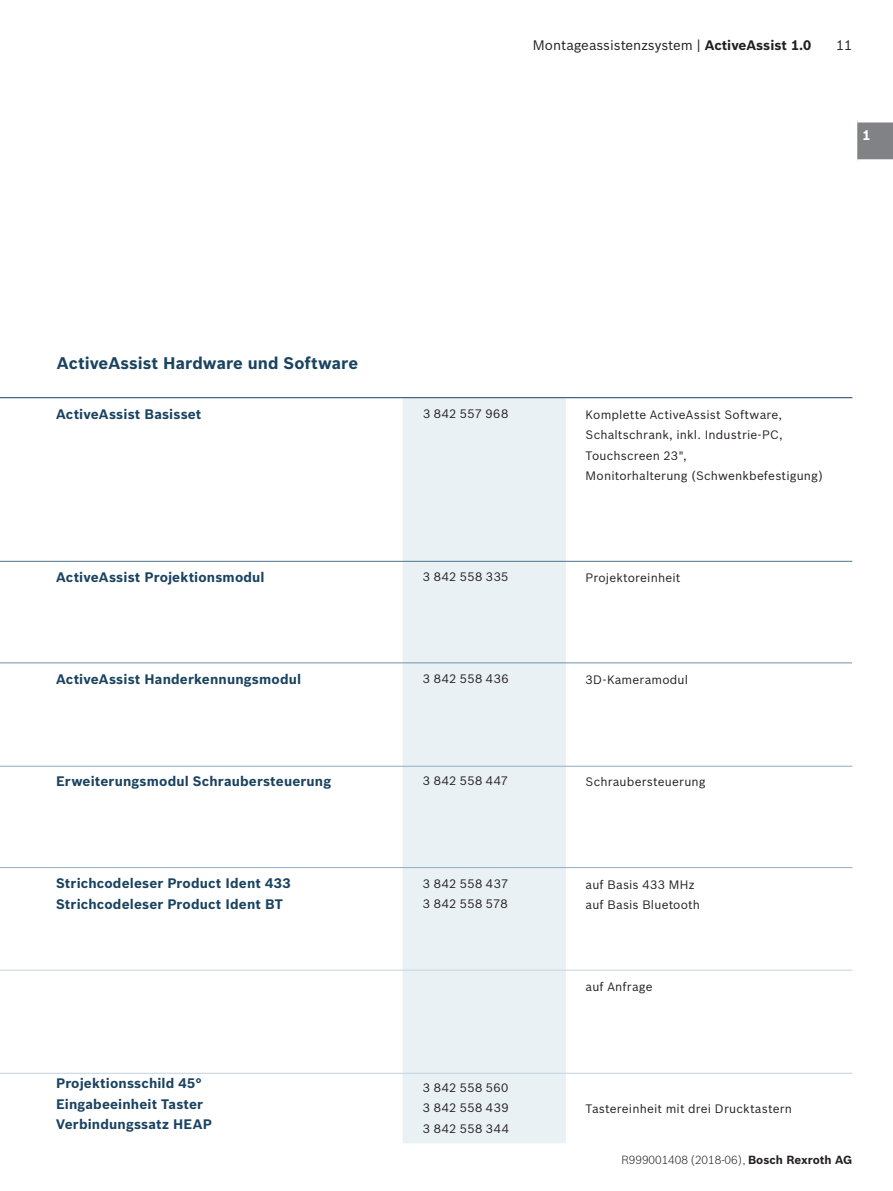
<style>
.page{position:relative;width:893px;height:1191px;background:#fff}
.page>*{position:absolute;margin:0;border:0;box-sizing:border-box;transform-origin:0 0}
.t1{font:700 16.5px "Bosch Sans";letter-spacing:.005em;color:#1a4360}
.t2{font:700 13.5px/20.4px "Bosch Sans";letter-spacing:.01em;color:#1a4360}
.t3{font:13.5px "Bosch Sans";color:#231f20}
.t4{font:700 13.5px "Bosch Sans";color:#fff}
.t5{font:12px/20.4px "Bosch Sans";letter-spacing:.015em;color:#231f20}
.t6{font:12px "Bosch Sans";letter-spacing:.035em;color:#231f20}
.t7{font:12px "Bosch Sans";letter-spacing:.04em;color:#231f20}
.t8{font:300 11.55px "Bosch Sans";color:#231f20}
.s1{font-weight:700}
</style>
<div class="page">
<svg style="left:857px;top:122px;width:36px;height:37px"></svg>
<div style="left:403px;top:398px;width:163px;height:745px;background:#eaf1f5"></div>
<hr style="left:0;top:1073px;width:852px;height:1px;background:#c1d3e2">
<hr style="left:0;top:867px;width:852px;height:1px;background:#92aec2">
<hr style="left:0;top:969px;width:852px;height:1px;background:#c1d3e2">
<hr style="left:0;top:397px;width:852px;height:1px;background:#1a4360">
<hr style="left:0;top:561px;width:852px;height:1px;background:#4a738c">
<hr style="left:0;top:662px;width:852px;height:1px;background:#7093ab">
<hr style="left:0;top:766px;width:852px;height:1px;background:#92aec2">
<p class="t3" style="left:533px;top:36px;width:280px">Montageassistenzsystem | <span class="s1">ActiveAssist 1.0</span></p>
<p class="t3" style="left:836px;top:36px;width:18px">11</p>
<p class="t4" style="left:862px;top:125px;width:10px">1</p>
<h1 class="t1" style="left:57px;top:351px;width:303px">ActiveAssist Hardware und Software</h1>
<p class="t2" style="left:56px;top:402px;width:147px">ActiveAssist Basisset</p>
<p class="t6" style="left:423px;top:405px;width:87px">3 842 557 968</p>
<p class="t5" style="left:586px;top:403px;width:239px">Komplette ActiveAssist Software, Schaltschrank, inkl. Industrie-PC, Touchscreen 23",<br>Monitorhalterung (Schwenkbefestigung)</p>
<p class="t2" style="left:56px;top:566px;width:210px">ActiveAssist Projektionsmodul</p>
<p class="t6" style="left:423px;top:568px;width:87px">3 842 558 335</p>
<p class="t5" style="left:586px;top:567px;width:96px">Projektoreinheit</p>
<p class="t2" style="left:56px;top:668px;width:247px">ActiveAssist Handerkennungsmodul</p>
<p class="t7" style="left:423px;top:670px;width:87px">3 842 558 436</p>
<p class="t5" style="left:586px;top:669px;width:104px">3D-Kameramodul</p>
<p class="t2" style="left:56px;top:770px;width:277px">Erweiterungsmodul Schraubersteuerung</p>
<p class="t5" style="left:423px;top:770px;width:87px">3 842 558 447</p>
<p class="t5" style="left:586px;top:771px;width:121px">Schraubersteuerung</p>
<p class="t2" style="left:56px;top:872px;width:236px">Strichcodeleser Product Ident 433<br>Strichcodeleser Product Ident BT</p>
<p class="t5" style="left:423px;top:872px;width:87px">3 842 558 437<br>3 842 558 578</p>
<p class="t5" style="left:586px;top:873px;width:116px">auf Basis 433 MHz auf Basis Bluetooth</p>
<p class="t5" style="left:586px;top:975px;width:69px">auf Anfrage</p>
<p class="t2" style="left:56px;top:1072px;width:157px">Projektionsschild 45°<br>Eingabeeinheit Taster<br>Verbindungssatz HEAP</p>
<p class="t5" style="left:423px;top:1076px;width:87px;text-align:justify">3 842 558 560<br>3 842 558 439<br>3 842 558 344</p>
<p class="t5" style="left:586px;top:1097px;width:208px">Tastereinheit mit drei Drucktastern</p>
<p class="t8" style="left:621px;top:1151px;width:232px">R999001408 (2018-06), <span class="s1">Bosch Rexroth AG</span></p>
</div>
